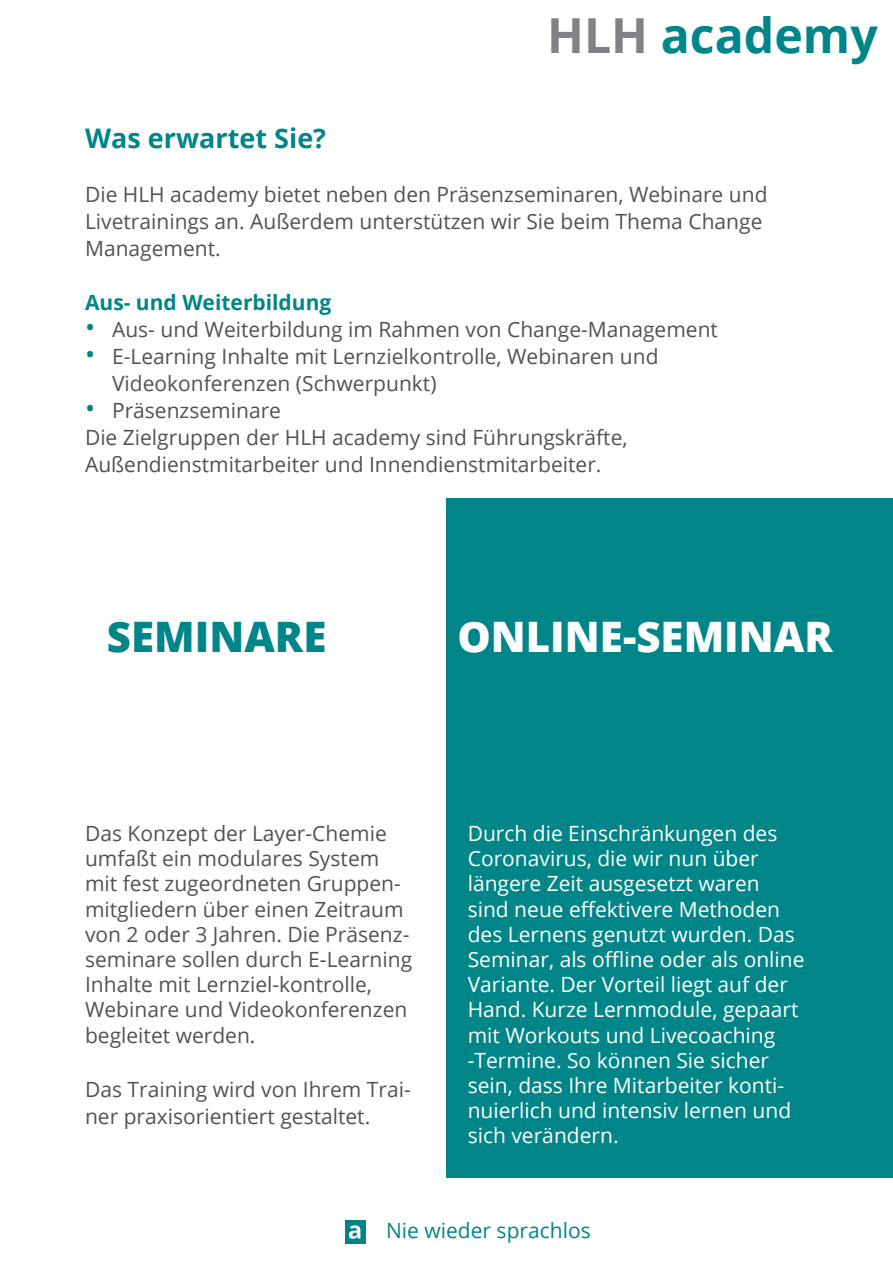
<style>
.page{position:relative;width:893px;height:1263px;background:#fff}
.page>*{position:absolute;margin:0;border:0;box-sizing:border-box;transform-origin:0 0}
.t1{font:700 48.3px "Open Sans";color:#008589}
.OS12_bold_mint{font:800 42px "Open Sans";color:#fff}
.OS12_bold_mint-2{font:800 42px "Open Sans";color:#008589}
.OS12_bold_mint-3{font:700 27px "Open Sans";color:#008589}
.OS24_rot{font:21px/25.2px "Open Sans";color:#505356}
.OS24_rot-2{font:21px/25.2px "Open Sans";color:#fff}
.OS12_bold_mint-4{font:21px/27px "Open Sans";color:#505356}
.OS12_bold_mint-5{font:700 21px "Open Sans";color:#008589}
.OS12_bold_mint-6{font:21px "Open Sans";color:#008589}
.s1{color:#808285}
.s2{font-size:27px;color:#008589}
</style>
<div class="page">
<div style="left:345px;top:1220px;width:20px;height:24px;background:#008489"></div>
<svg style="left:349px;top:1225px;width:11px;height:14px"></svg>
<div style="left:446px;top:499px;width:447px;height:679px;background:#008589"></div>
<h1 class="t1" style="left:547px;top:1px;width:332px"><span class="s1">HLH</span> academy</h1>
<p class="OS12_bold_mint-3" style="left:85px;top:119px;width:243px">Was erwartet Sie?</p>
<p class="OS12_bold_mint-4" style="left:85px;top:181px;width:684px">Die HLH academy bietet neben den Präsenzseminaren, Webinare und</p>
<p class="OS12_bold_mint-4" style="left:85px;top:208px;width:679px">Livetrainings an. Außerdem unterstützen wir Sie beim Thema Change<br>Management.</p>
<p class="OS12_bold_mint-5" style="left:85px;top:288px;width:248px">Aus- und Weiterbildung</p>
<p class="OS24_rot" style="left:85px;top:316px;width:634px"><span class="s2">•</span> Aus- und Weiterbildung im Rahmen von Change-Management</p>
<p class="OS24_rot" style="left:112px;top:343px;width:548px;line-height:27px;text-indent:-27px"><span class="s2">•</span> E-Learning Inhalte mit Lernzielkontrolle, Webinaren und<br>Videokonferenzen (Schwerpunkt)</p>
<p class="OS24_rot" style="left:85px;top:397px;width:197px"><span class="s2">•</span> Präsenzseminare</p>
<p class="OS12_bold_mint-4" style="left:85px;top:424px;width:544px">Die Zielgruppen der HLH academy sind Führungskräfte,<br>Außendienstmitarbeiter und Innendienstmitarbeiter.</p>
<p class="OS12_bold_mint-2" style="left:107px;top:605px;width:221px">SEMINARE</p>
<p class="OS12_bold_mint" style="left:457px;top:605px;width:377px">ONLINE-SEMINAR</p>
<p class="OS24_rot" style="left:85px;top:820px;width:329px">Das Konzept der Layer-Chemie umfaßt ein modulares System mit fest zugeordneten Gruppen&shy;mitgliedern über einen Zeitraum von 2 oder 3 Jahren. Die Präsenz&shy;seminare sollen durch E-Learning<br>Inhalte mit Lernziel-kontrolle,<br>Webinare und Videokonferenzen begleitet werden.</p>
<p class="OS24_rot" style="left:85px;top:1075px;width:327px;line-height:27px">Das Training wird von Ihrem Trai&shy;ner praxisorientiert gestaltet.</p>
<p class="OS24_rot-2" style="left:468px;top:820px;width:338px">Durch die Einschränkungen des<br>Coronavirus, die wir nun über längere Zeit ausgesetzt waren sind neue effektivere Methoden des Lernens genutzt wurden. Das<br>Seminar, als offline oder als online<br>Variante. Der Vorteil liegt auf der<br>Hand. Kurze Lernmodule, gepaart mit Workouts und Livecoaching -Termine. So können Sie sicher sein, dass Ihre Mitarbeiter konti&shy;nuierlich und intensiv lernen und sich verändern.</p>
<p class="OS12_bold_mint-6" style="left:386px;top:1216px;width:206px">Nie wieder sprachlos</p>
</div>
